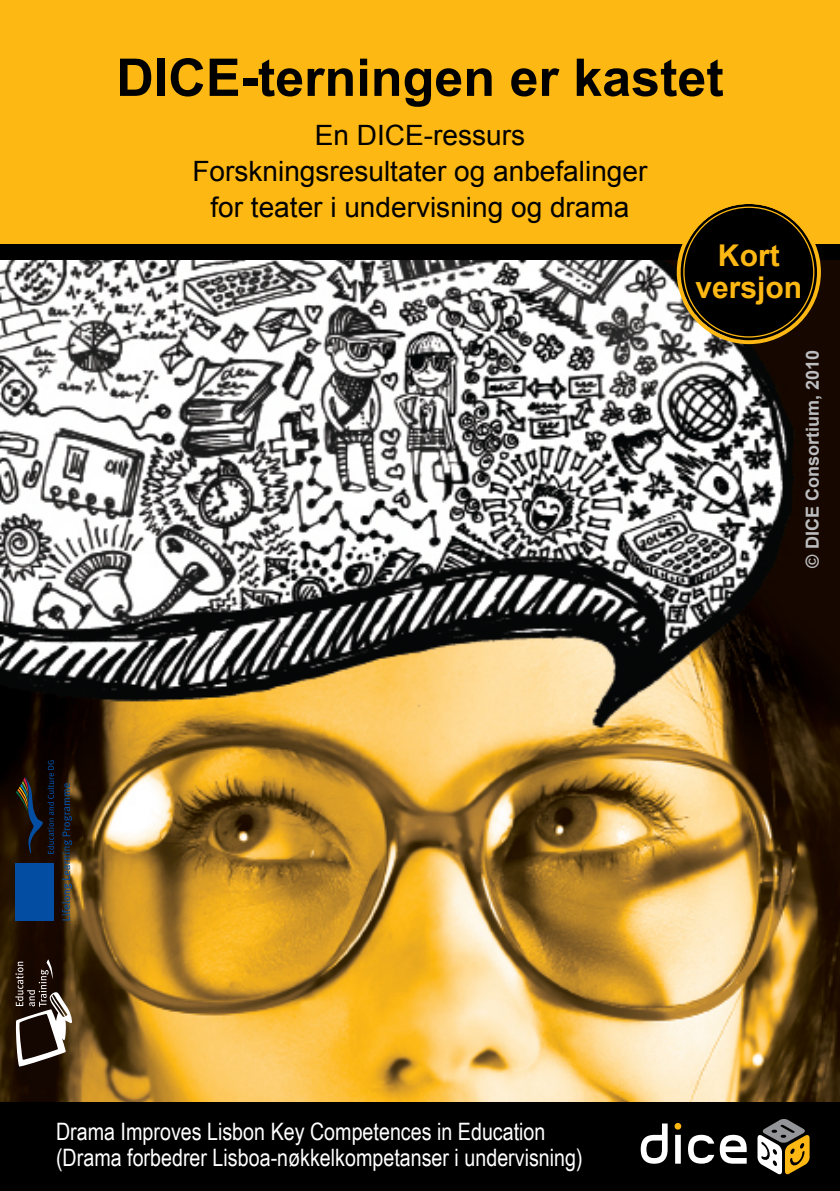
<style>
.page{position:relative;width:840px;height:1191px;background:#fff}
.page>*{position:absolute;margin:0;border:0;box-sizing:border-box;transform-origin:0 0}
.t1{font:700 52px "Arial";color:#000}
.t2{font:700 30px/32px "Arial";color:#fdb813;text-align:center}
.t3{font:28px/36px "Arial";color:#000;text-align:center}
.t4{font:24px/26px "Arial Narrow";color:#fff}
.t5{font:700 18px "Arial";color:#bcbdc0}
</style>
<div class="page">
<img style="left:0;top:260px;width:839px;height:842px">
<div style="left:0;top:1102px;width:839px;height:89px;background:#000"></div>
<div style="left:0;top:0;width:839px;height:244px;background:#fdb813"></div>
<svg style="left:640px;top:1123px;width:106px;height:40px"></svg>
<svg style="left:757px;top:1119px;width:52px;height:56px"></svg>
<svg style="left:674px;top:1122px;width:7px;height:7px"></svg>
<div style="left:15px;top:862px;width:39px;height:58px;background:#034ea2"></div>
<svg style="left:62px;top:783px;width:10px;height:137px"></svg>
<svg style="left:16px;top:760px;width:38px;height:94px;background:#191618"></svg>
<svg style="left:15px;top:959px;width:58px;height:108px"></svg>
<div style="left:0;top:244px;width:839px;height:16px;background:#000"></div>
<div style="left:680px;top:204px;width:136px;height:136px;background:#000;border-radius:50%"></div>
<div style="left:676px;top:200px;width:144px;height:144px;border:4px solid #fdb813;border-radius:50%"></div>
<h1 class="t1" style="left:116px;top:43px;width:608px">DICE-terningen er kastet</h1>
<p class="t3" style="left:192px;top:117px;width:456px">En DICE-ressurs<br>Forskningsresultater og anbefalinger for teater i undervisning og drama</p>
<p class="t2" style="left:695px;top:240px;width:108px">Kort versjon</p>
<p class="t4" style="left:56px;top:1118px;width:528px">Drama Improves Lisbon Key Competences in Education (Drama forbedrer Lisboa-nøkkelkompetanser i undervisning)</p>
<p class="t5" style="left:800px;top:567px;width:219px;rotate:-90deg">© DICE Consortium, 2010</p>
</div>
